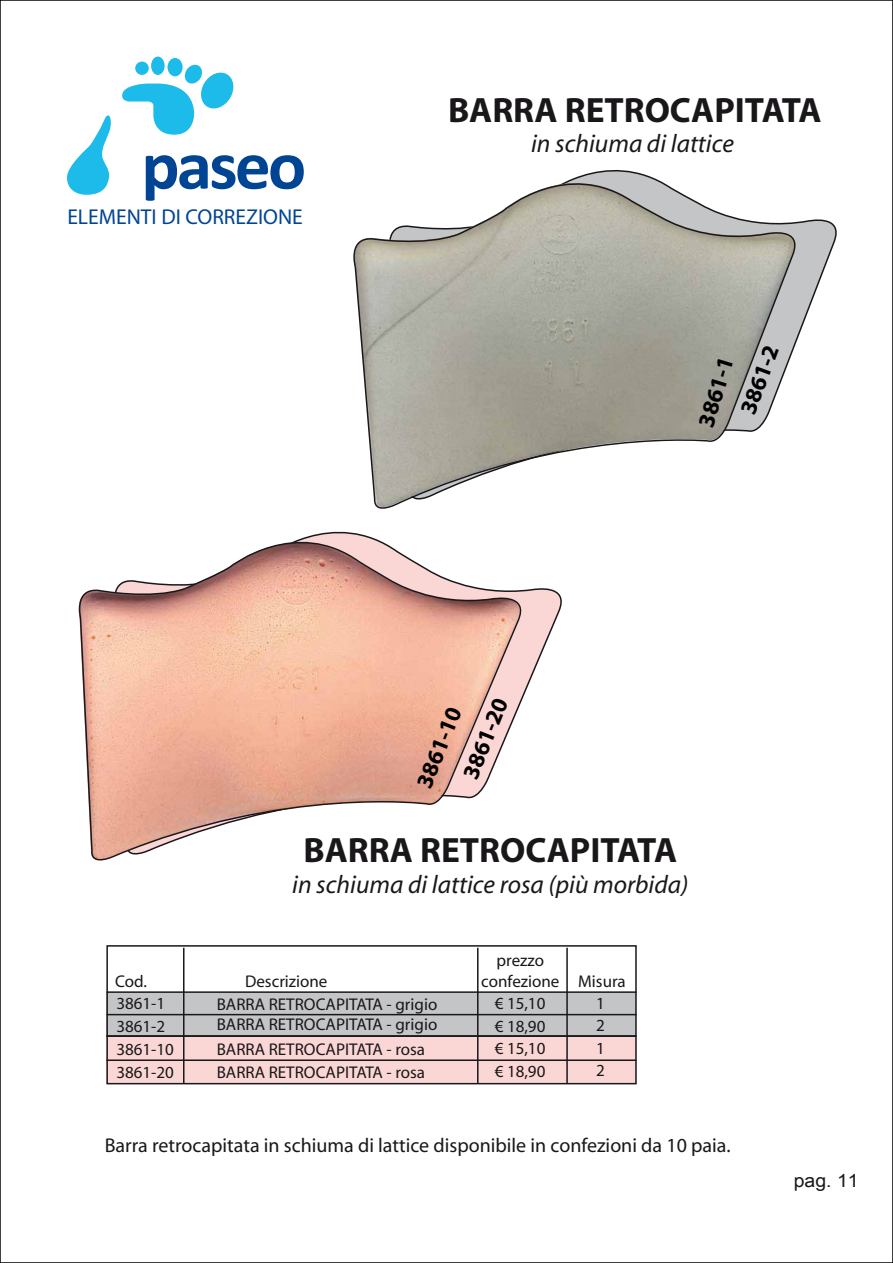
<style>
.page{position:relative;width:893px;height:1263px;background:#fff}
.page>*{position:absolute;margin:0;border:0;box-sizing:border-box;transform-origin:0 0}
.t1{font:700 35.25px "Myriad";color:#1a171b}
.t2{font:italic 25.5px "Myriad";color:#1a171b}
.t3{font:700 23.4px/39.8px "Myriad";color:#000}
.t4{font:21.6px "Myriad Pro";color:#004494}
.t5{font:19.95px "Myriad";color:#1a171b}
.t6{font:18.3px "Arial";color:#1a171b;scale:1.06 1}
.t7{font:16.95px/23.1px "Myriad";color:#1a171b}
.s1{font-family:"Myriad Pro"}
</style>
<div class="page">
<svg style="left:530px;top:588px;width:32px;height:93px"></svg>
<svg style="left:804px;top:219px;width:33px;height:103px"></svg>
<svg style="left:106px;top:945px;width:531px;height:140px"></svg>
<hr style="left:106px;top:991px;width:531px;height:2px;background:#1a171b">
<hr style="left:106px;top:1014px;width:531px;height:1px;background:#1a171b">
<hr style="left:106px;top:1035px;width:531px;height:2px;background:#1a171b">
<hr style="left:106px;top:1059px;width:531px;height:2px;background:#1a171b">
<hr style="left:183px;top:948px;width:1px;height:135px;background:#1a171b">
<hr style="left:477px;top:948px;width:1px;height:135px;background:#1a171b">
<hr style="left:566px;top:948px;width:2px;height:135px;background:#1a171b">
<svg style="left:78px;top:531px;width:452px;height:330px"></svg>
<svg style="left:146px;top:155px;width:158px;height:46px"></svg>
<div style="left:151px;top:57px;width:14px;height:18px;background:#1dbbe9;border-radius:50%"></div>
<svg style="left:168px;top:58px;width:15px;height:18px"></svg>
<svg style="left:122px;top:63px;width:112px;height:72px"></svg>
<svg style="left:67px;top:115px;width:44px;height:80px"></svg>
<svg style="left:353px;top:169px;width:451px;height:340px"></svg>
<p class="t4" style="left:67px;top:203px;width:237px">ELEMENTI DI CORREZIONE</p>
<h1 class="t1" style="left:448px;top:92px;width:375px">BARRA RETROCAPITATA</h1>
<h2 class="t2" style="left:531px;top:131px;width:204px">in schiuma di lattice</h2>
<h3 class="t3" style="left:415px;top:756px;width:87px;text-indent:-26px;rotate:-68deg">3861-10<br>3861-20</h3>
<h3 class="t3" style="left:729px;top:407px;width:74px;rotate:-70deg">3861-2</h3>
<h3 class="t3" style="left:687px;top:421px;width:74px;rotate:-73deg">3861-1</h3>
<h1 class="t1" style="left:303px;top:832px;width:375px">BARRA RETROCAPITATA</h1>
<h2 class="t2" style="left:292px;top:871px;width:398px">in schiuma di lattice rosa (più morbida)</h2>
<p class="t7" style="left:481px;top:951px;width:146px;line-height:20.4px;text-indent:15px">prezzo confezione Misura</p>
<p class="t7" style="left:115px;top:971px;width:33px">Cod.</p>
<p class="t7" style="left:217px;top:971px;width:222px;line-height:22.5px;text-indent:28px">Descrizione<br>BARRA RETROCAPITATA - grigio</p>
<p class="t7" style="left:217px;top:1012px;width:222px;line-height:25.5px">BARRA RETROCAPITATA - grigio<br>BARRA RETROCAPITATA - rosa</p>
<p class="t7" style="left:217px;top:1061px;width:210px">BARRA RETROCAPITATA - rosa</p>
<p class="t7" style="left:495px;top:993px;width:52px;line-height:22.5px"><span class="s1">€</span> 15,10 <span class="s1">€</span> 18,90</p>
<p class="t7" style="left:116px;top:993px;width:59px">3861-1<br>3861-2<br>3861-10<br>3861-20</p>
<p class="t7" style="left:596px;top:993px;width:10px;line-height:21.8px">1<br>2</p>
<p class="t7" style="left:495px;top:1038px;width:52px;line-height:22.5px"><span class="s1">€</span> 15,10 <span class="s1">€</span> 18,90</p>
<p class="t7" style="left:596px;top:1039px;width:10px;line-height:21.8px">1<br>2</p>
<p class="t5" style="left:105px;top:1135px;width:627px">Barra retrocapitata in schiuma di lattice disponibile in confezioni da 10 paia.</p>
<p class="t6" style="left:794px;top:1168px;width:63px">pag. 11</p>
</div>
